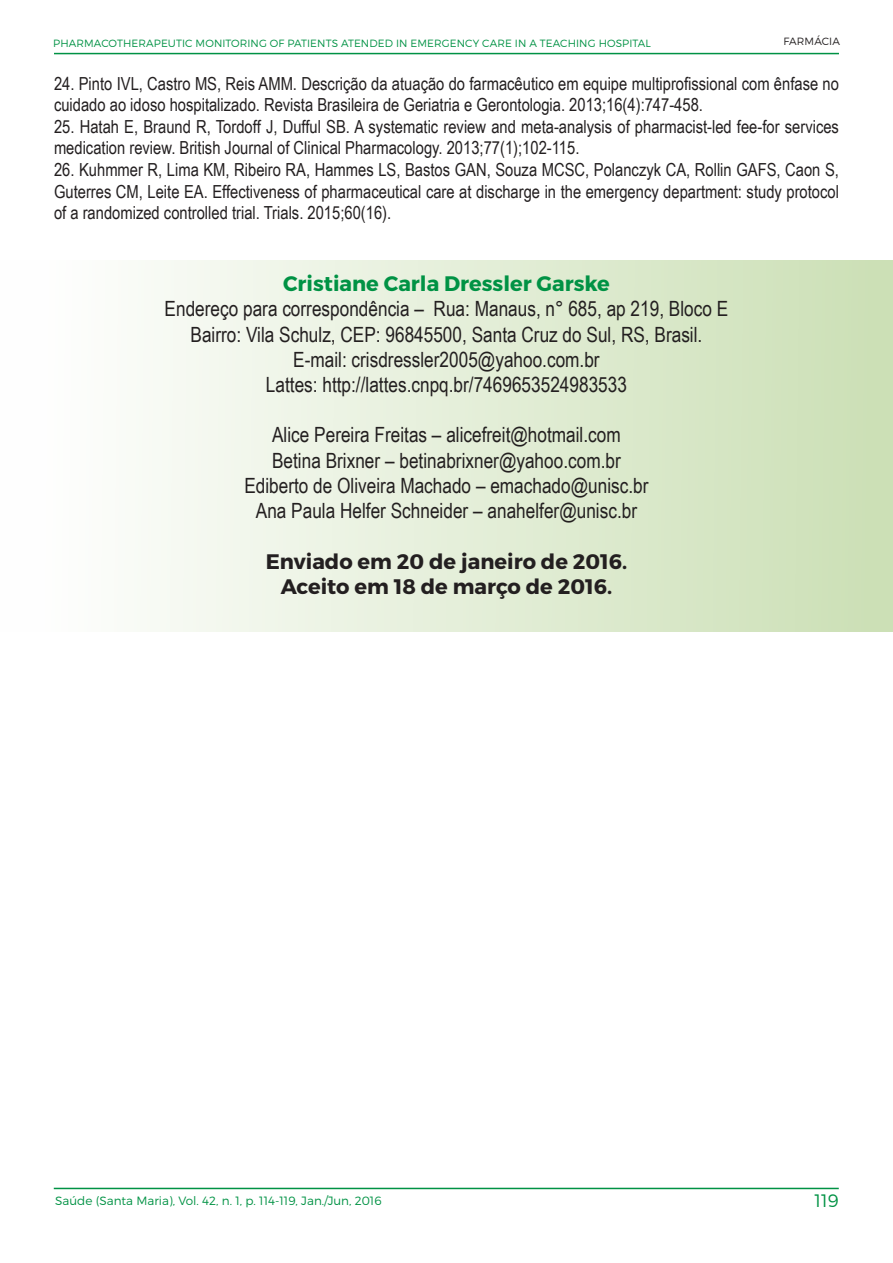
<style>
.page{position:relative;width:893px;height:1263px;background:#fff}
.page>*{position:absolute;margin:0;border:0;box-sizing:border-box;transform-origin:0 0}
.Referências{font:21px "Arial Narrow";color:#231f20}
.Referências-2{font:700 21px "Montserrat";color:#231f20}
.Título{font:700 21px "Montserrat";color:#009244}
.Referências-3{font:18px/21.6px "Arial Narrow";color:#231f20}
.t1{font:300 18px "Montserrat";color:#009244}
.t2{font:300 12px "Montserrat";color:#009244}
.t3{font:300 10.5px "Montserrat";letter-spacing:.01em;color:#009244}
.t4{font:300 10.5px "Montserrat";letter-spacing:.01em;color:#231f20}
</style>
<div class="page">
<hr style="left:54px;top:1188px;width:785px;height:1px;background:#009244">
<hr style="left:54px;top:53px;width:785px;height:1px;background:#009244">
<div style="left:0;top:260px;width:893px;height:371px;background:linear-gradient(to right,#fff,#cbdfb5)"></div>
<p class="t3" style="left:53px;top:37px;width:599px">PHARMACOTHERAPEUTIC MONITORING OF PATIENTS ATENDED IN EMERGENCY CARE IN A TEACHING HOSPITAL</p>
<p class="t4" style="left:783px;top:35px;width:58px">FARMÁCIA</p>
<p class="Referências-3" style="left:54px;top:72px;width:786px">24. Pinto IVL, Castro MS, Reis AMM. Descrição da atuação do farmacêutico em equipe multiprofissional com ênfase no cuidado ao idoso hospitalizado. Revista Brasileira de Geriatria e Gerontologia. 2013;16(4):747-458.</p>
<p class="Referências-3" style="left:54px;top:115px;width:786px">25. Hatah E, Braund R, Tordoff J, Dufful SB. A systematic review and meta-analysis of pharmacist-led fee-for services medication review. British Journal of Clinical Pharmacology. 2013;77(1);102-115.</p>
<p class="Referências-3" style="left:54px;top:158px;width:786px;text-align:justify">26. Kuhmmer R, Lima KM, Ribeiro RA, Hammes LS, Bastos GAN, Souza MCSC, Polanczyk CA, Rollin GAFS, Caon S, Guterres CM, Leite EA. Effectiveness of pharmaceutical care at discharge in the emergency department: study protocol of a randomized controlled trial. Trials. 2015;60(16).</p>
<p class="Título" style="left:283px;top:271px;width:328px">Cristiane Carla Dressler Garske</p>
<p class="Referências" style="left:165px;top:294px;width:565px">Endereço para correspondência – Rua: Manaus, n° 685, ap 219, Bloco E</p>
<p class="Referências" style="left:191px;top:319px;width:513px">Bairro: Vila Schulz, CEP: 96845500, Santa Cruz do Sul, RS, Brasil.</p>
<p class="Referências" style="left:293px;top:344px;width:308px">E-mail: crisdressler2005@yahoo.com.br</p>
<p class="Referências" style="left:266px;top:369px;width:362px">Lattes: http://lattes.cnpq.br/7469653524983533</p>
<p class="Referências" style="left:272px;top:420px;width:350px">Alice Pereira Freitas – alicefreit@hotmail.com</p>
<p class="Referências" style="left:272px;top:445px;width:350px">Betina Brixner – betinabrixner@yahoo.com.br</p>
<p class="Referências" style="left:244px;top:470px;width:406px">Ediberto de Oliveira Machado – emachado@unisc.br</p>
<p class="Referências" style="left:256px;top:495px;width:383px">Ana Paula Helfer Schneider – anahelfer@unisc.br</p>
<p class="Referências-2" style="left:266px;top:548px;width:363px">Enviado em 20 de janeiro de 2016.</p>
<p class="Referências-2" style="left:281px;top:573px;width:333px">Aceito em 18 de março de 2016.</p>
<p class="t2" style="left:55px;top:1193px;width:328px">Saúde (Santa Maria), Vol. 42, n. 1, p. 114-119, Jan./Jun, 2016</p>
<p class="t1" style="left:814px;top:1189px;width:26px">119</p>
</div>
